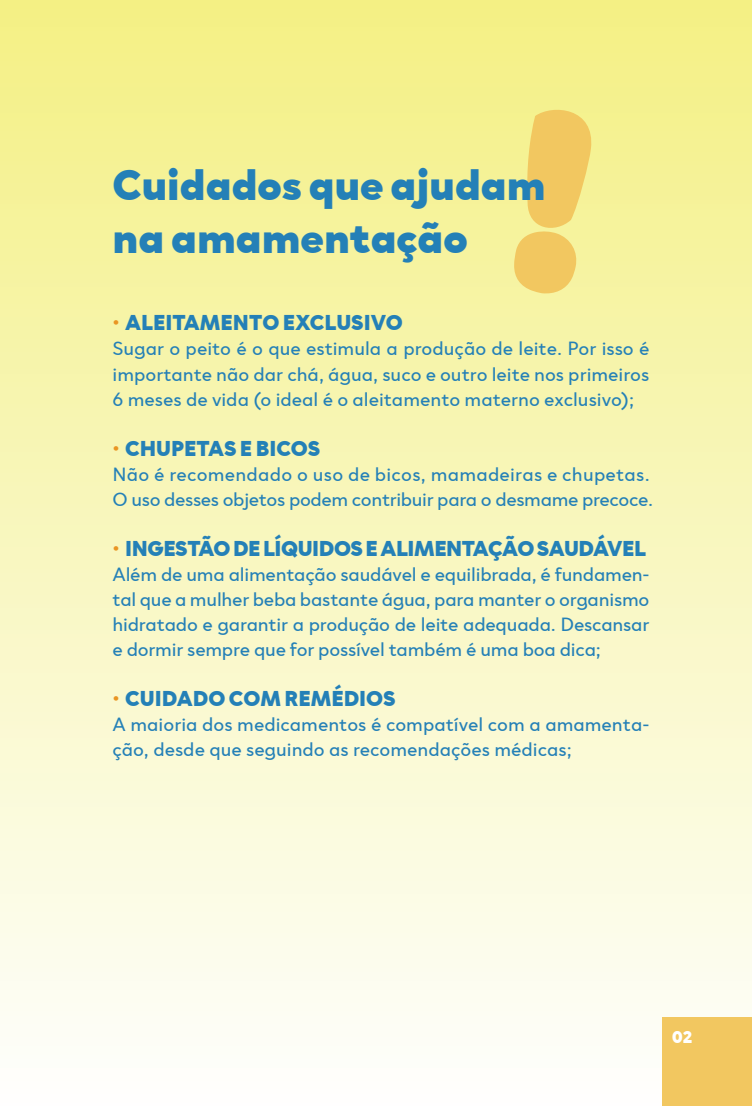
<style>
.page{position:relative;width:752px;height:1106px;background:#fff}
.page>*{position:absolute;margin:0;border:0;box-sizing:border-box;transform-origin:0 0}
.t1{font:900 43.75px/52.5px "TRY Clother";color:#2480b7}
.t2{font:900 22px "TRY Clother";color:#2480b7}
.t3{font:900 22px "TRY Clother";letter-spacing:-.02em;color:#2480b7}
.t4{font:19.5px/25px "TRY Clother";color:#2480b7;text-align:justify}
.t5{font:19.5px/25px "TRY Clother";letter-spacing:-.02em;color:#2480b7}
.t6{font:900 17.5px "TRY Clother";color:#fff}
.s1{font-weight:400;font-size:24.25px;color:#e99523}
</style>
<div class="page">
<div style="left:0;top:0;width:751px;height:1106px;background:linear-gradient(to bottom,#f4f083,#fefefd)"></div>
<div style="left:662px;top:1017px;width:89px;height:89px;background:#f2c760"></div>
<svg style="left:510px;top:100px;width:85px;height:196px;background:#f5f298"></svg>
<h1 class="t1" style="left:112px;top:159px;width:434px">Cuidados que ajudam na amamentação</h1>
<p class="t2" style="left:112px;top:310px;width:292px"><span class="s1">•</span> ALEITAMENTO EXCLUSIVO</p>
<p class="t4" style="left:112px;top:336px;width:538px">Sugar o peito é o que estimula a produção de leite. Por isso é importante não dar chá, água, suco e outro leite nos primeiros 6 meses de vida (o ideal é o aleitamento materno exclusivo);</p>
<p class="t2" style="left:112px;top:435px;width:209px"><span class="s1">•</span> CHUPETAS E BICOS</p>
<p class="t5" style="left:112px;top:461px;width:542px">Não é recomendado o uso de bicos, mamadeiras e chupetas.<br>O uso desses objetos podem contribuir para o desmame precoce.</p>
<p class="t3" style="left:112px;top:535px;width:534px"><span class="s1">•</span> INGESTÃO DE LÍQUIDOS E ALIMENTAÇÃO SAUDÁVEL</p>
<p class="t4" style="left:112px;top:561px;width:538px">Além de uma alimentação saudável e equilibrada, é fundamen&shy;tal que a mulher beba bastante água, para manter o organismo hidratado e garantir a produção de leite adequada. Descansar e dormir sempre que for possível também é uma boa dica;</p>
<p class="t2" style="left:112px;top:685px;width:284px"><span class="s1">•</span> CUIDADO COM REMÉDIOS</p>
<p class="t4" style="left:112px;top:711px;width:538px">A maioria dos medicamentos é compatível com a amamenta&shy;ção, desde que seguindo as recomendações médicas;</p>
<p class="t6" style="left:671px;top:1026px;width:22px">02</p>
</div>
